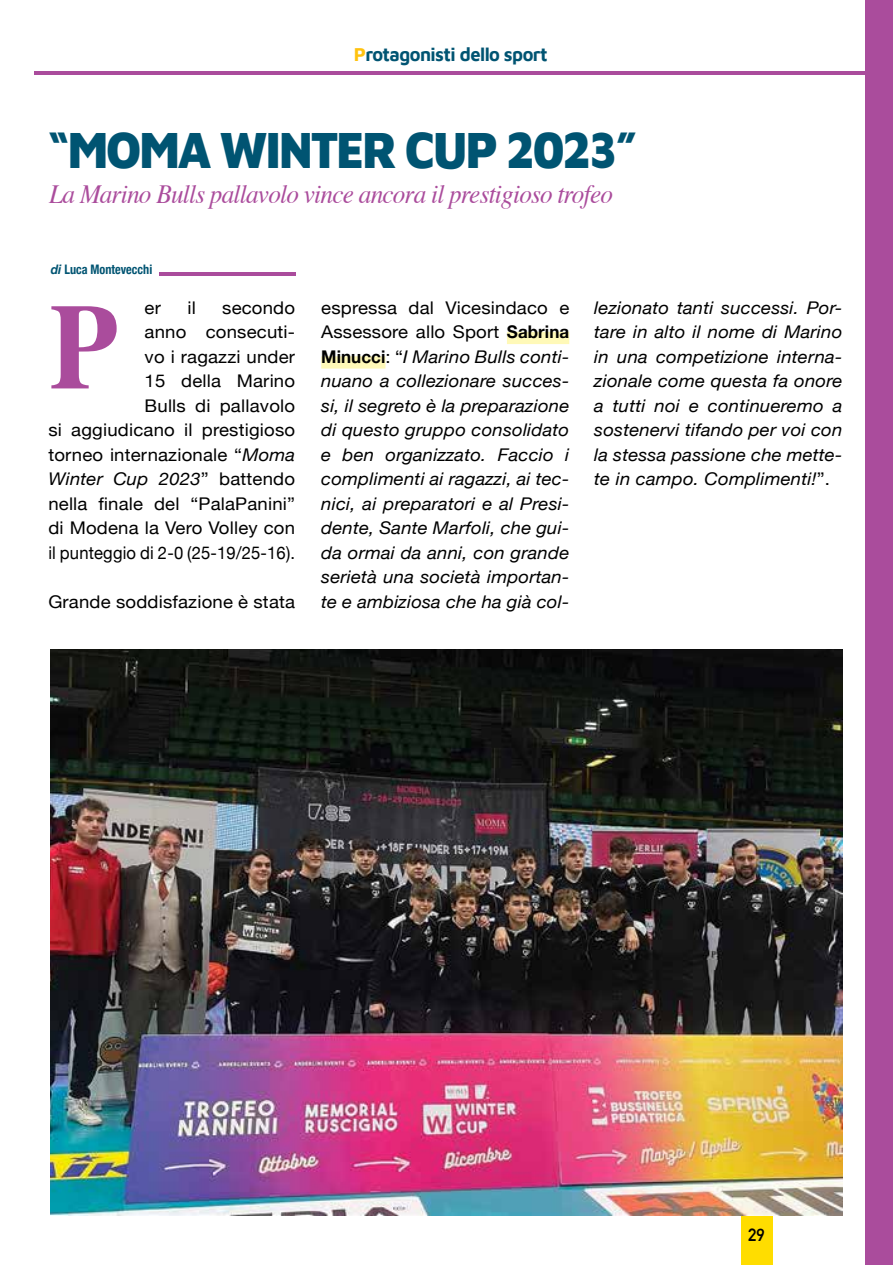
<style>
.page{position:relative;width:893px;height:1265px;background:#fff}
.page>*{position:absolute;margin:0;border:0;box-sizing:border-box;transform-origin:0 0}
.t1{font:700 121.62px "Times";color:#aa4c9c;scale:.92 1}
.t2{font:900 52.5px "Maven Pro";letter-spacing:-.05em;color:#005472;scale:.9 1}
.t3{font:italic 26.25px "Times";letter-spacing:-.03em;color:#aa4c9c;scale:.96 1}
.t4{font:700 19.25px "Maven Pro";letter-spacing:-.03em;color:#005472;scale:.95 1}
.t5{font:italic 17.5px/24.5px "Helvetica Neue";letter-spacing:.01em;color:#000;text-align:justify;scale:1.06 1}
.t6{font:17.5px/24.5px "Helvetica Neue";letter-spacing:.01em;color:#000;text-align:right;scale:1.06 1}
.t7{font:700 17.5px "DIN Alternate";color:#000}
.t8{font:700 condensed 13.12px "Helvetica Neue";color:#005472;scale:.93 1}
.s1{color:#ffc20e}
.s2{font-style:italic;font-stretch:normal}
.s3{font-style:italic}
.s4{font-style:normal}
.s5{font-weight:700;font-style:normal}
</style>
<div class="page">
<div style="left:507px;top:332px;width:62px;height:12px;background:#fff9b8"></div>
<div style="left:321px;top:356px;width:64px;height:13px;background:#fff9b8"></div>
<div style="left:866px;top:0;width:27px;height:1265px;background:#aa4c9c"></div>
<div style="left:741px;top:1215px;width:31px;height:50px;background:#fd0"></div>
<hr style="left:35px;top:71px;width:858px;height:3px;background:#aa4c9c">
<hr style="left:160px;top:272px;width:136px;height:4px;background:#aa4c9c">
<img style="left:50px;top:650px;width:792px;height:565px">
<p class="t4" style="left:354px;top:41px;width:206px"><span class="s1">P</span>rotagonisti dello sport</p>
<h2 class="t2" style="left:47px;top:114px;width:658px">“MOMA WINTER CUP 2023”</h2>
<h3 class="t3" style="left:49px;top:171px;width:589px">La Marino Bulls pallavolo vince ancora il prestigioso trofeo</h3>
<p class="t8" style="left:51px;top:259px;width:111px"><span class="s2">di</span> Luca Montevecchi</p>
<p class="t6" style="left:48px;top:295px;width:234px">secondo<br>anno consecuti-<br>vo i ragazzi under<br>15 della Marino<br>Bulls di pallavolo<br>si aggiudicano il prestigioso torneo internazionale “<span class="s3">Moma<br>Winter Cup 2023</span>” battendo nella finale del “PalaPanini” di Modena la Vero Volley con il punteggio di 2-0 (25-19/25-16).</p>
<p class="t6" style="left:48px;top:589px;width:234px">Grande soddisfazione è stata</p>
<p class="t6" style="left:145px;top:295px;width:17px">er</p>
<p class="t6" style="left:187px;top:295px;width:9px">il</p>
<h1 class="t1" style="left:50px;top:231px;width:76px">P</h1>
<p class="t5" style="left:321px;top:295px;width:236px"><span class="s4">espressa dal Vicesindaco e Assessore allo Sport</span> <span class="s5">Sabrina Minucci</span><span class="s4">: “</span>I Marino Bulls conti&shy;nuano a collezionare succes&shy;si, il segreto è la preparazione di questo gruppo consolidato e ben organizzato. Faccio i complimenti ai ragazzi, ai tec&shy;nici, ai preparatori e al Presi&shy;dente, Sante Marfoli, che gui&shy;da ormai da anni, con grande serietà una società importan&shy;te e ambiziosa che ha già col-</p>
<p class="t5" style="left:594px;top:295px;width:235px">lezionato tanti successi. Por&shy;tare in alto il nome di Marino in una competizione interna&shy;zionale come questa fa onore a tutti noi e continueremo a sostenervi tifando per voi con la stessa passione che mette&shy;te in campo. Complimenti!<span class="s4">”.</span></p>
<p class="t7" style="left:748px;top:1222px;width:18px">29</p>
</div>
